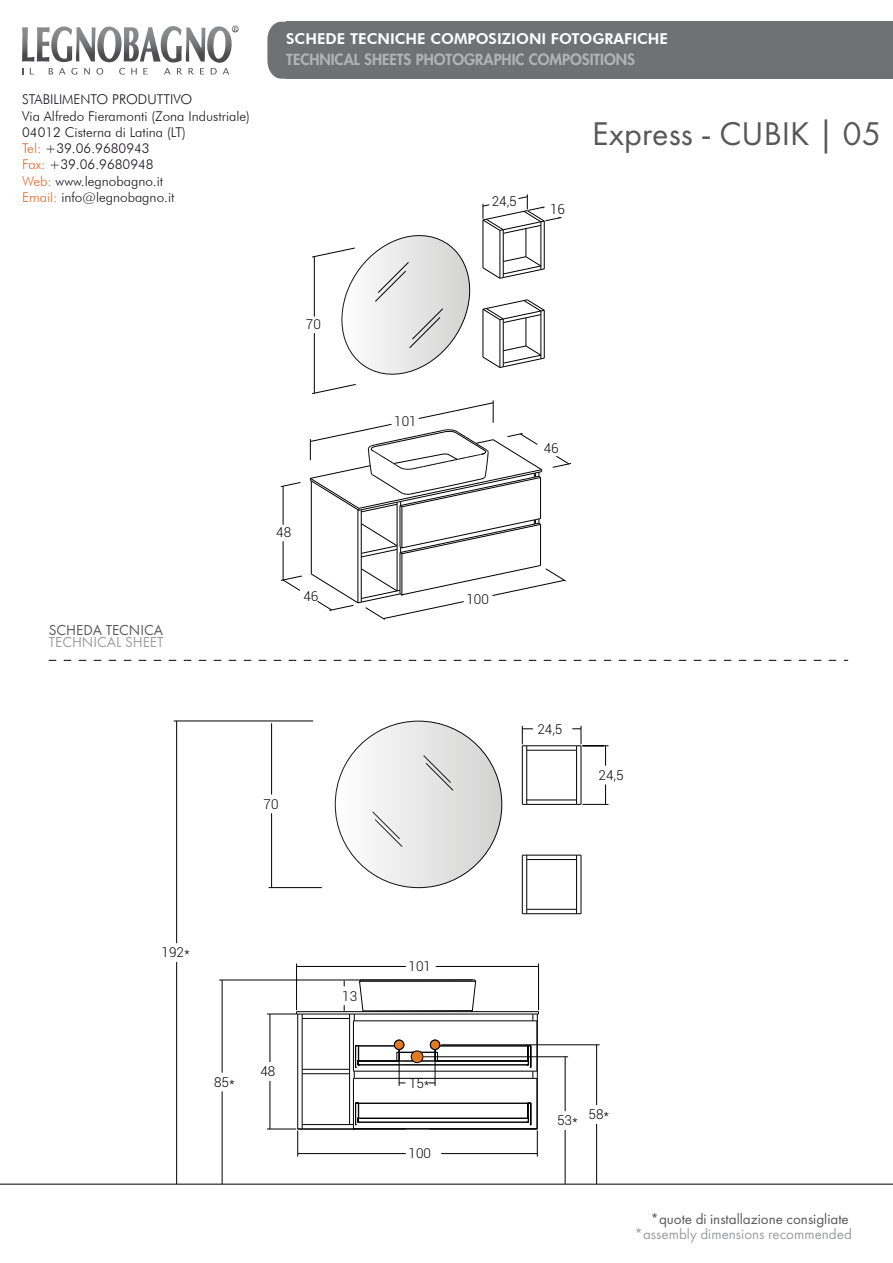
<style>
.page{position:relative;width:893px;height:1263px;background:#fff}
.page>*{position:absolute;margin:0;border:0;box-sizing:border-box;transform-origin:0 0}
.t1{font:34.2px "Futura PT";color:#58585a}
.t2{font:15px "Futura PT";color:#58585a}
.t3{font:15px "Futura PT";color:#9c9d9f}
.t4{font:800 15px "Futura";color:#b1b3b4}
.t5{font:800 15px "Futura BT";color:#fff}
.t6{font:300 13.5px/16.2px "Futura BT";color:#1a171b}
.t7{font:300 13.5px "Roboto";color:#000}
.s1{color:#e36928}
</style>
<div class="page">
<svg style="left:49px;top:660px;width:799px;height:1px"></svg>
<svg style="left:267px;top:22px;width:20px;height:57px"></svg>
<div style="left:287px;top:22px;width:606px;height:57px;background:#707173"></div>
<svg style="left:22px;top:26px;width:217px;height:49px"></svg>
<hr style="left:0;top:1184px;width:893px;height:1px;background:#000">
<hr style="left:692px;top:215px;width:1px;height:149px;background:#000">
<hr style="left:638px;top:227px;width:1px;height:148px;background:#000">
<hr style="left:636px;top:225px;width:1px;height:303px;background:#000">
<hr style="left:601px;top:204px;width:1px;height:303px;background:#000">
<hr style="left:692px;top:370px;width:1px;height:148px;background:#000">
<hr style="left:638px;top:381px;width:1px;height:148px;background:#000">
<svg style="left:636px;top:363px;width:57px;height:18px"></svg>
<svg style="left:601px;top:204px;width:92px;height:23px"></svg>
<hr style="left:582px;top:208px;width:1px;height:144px;background:#000">
<hr style="left:582px;top:368px;width:1px;height:143px;background:#000">
<svg style="left:582px;top:506px;width:111px;height:23px"></svg>
<hr style="left:303px;top:1046px;width:48px;height:1px;background:#000">
<hr style="left:303px;top:1042px;width:48px;height:1px;background:#000">
<hr style="left:303px;top:991px;width:48px;height:1px;background:#000">
<hr style="left:303px;top:1046px;width:1px;height:51px;background:#000">
<hr style="left:303px;top:991px;width:1px;height:51px;background:#000">
<hr style="left:299px;top:987px;width:1px;height:115px;background:#000">
<hr style="left:303px;top:1097px;width:48px;height:1px;background:#000">
<hr style="left:754px;top:921px;width:1px;height:182px;background:#000">
<hr style="left:683px;top:732px;width:1px;height:371px;background:#000">
<hr style="left:754px;top:732px;width:1px;height:182px;background:#000">
<hr style="left:687px;top:1103px;width:64px;height:1px;background:#000">
<hr style="left:755px;top:732px;width:1px;height:371px;background:#000">
<hr style="left:687px;top:921px;width:64px;height:1px;background:#000">
<hr style="left:687px;top:1102px;width:64px;height:1px;background:#000">
<hr style="left:687px;top:914px;width:64px;height:1px;background:#000">
<hr style="left:687px;top:732px;width:64px;height:1px;background:#000">
<hr style="left:298px;top:955px;width:109px;height:1px;background:#000">
<hr style="left:436px;top:955px;width:104px;height:1px;background:#000">
<hr style="left:299px;top:1101px;width:108px;height:1px;background:#000">
<hr style="left:636px;top:732px;width:31px;height:1px;background:#000">
<hr style="left:636px;top:1103px;width:31px;height:1px;background:#000">
<hr style="left:639px;top:732px;width:1px;height:176px;background:#000">
<hr style="left:639px;top:927px;width:1px;height:176px;background:#000">
<hr style="left:261px;top:1054px;width:1px;height:48px;background:#000">
<hr style="left:261px;top:987px;width:1px;height:48px;background:#000">
<hr style="left:210px;top:726px;width:82px;height:1px;background:#000">
<hr style="left:213px;top:726px;width:1px;height:220px;background:#000">
<hr style="left:213px;top:965px;width:1px;height:219px;background:#000">
<hr style="left:442px;top:1036px;width:152px;height:1px;background:#000">
<hr style="left:591px;top:1037px;width:1px;height:64px;background:#000">
<hr style="left:591px;top:1120px;width:1px;height:64px;background:#000">
<hr style="left:424px;top:1058px;width:145px;height:1px;background:#000">
<hr style="left:565px;top:1058px;width:1px;height:54px;background:#000">
<hr style="left:254px;top:894px;width:35px;height:1px;background:#000">
<hr style="left:257px;top:726px;width:1px;height:75px;background:#000">
<hr style="left:257px;top:820px;width:1px;height:74px;background:#000">
<hr style="left:299px;top:1126px;width:108px;height:1px;background:#000">
<hr style="left:305px;top:981px;width:228px;height:1px;background:#000">
<hr style="left:305px;top:986px;width:228px;height:1px;background:#000">
<hr style="left:581px;top:746px;width:1px;height:58px;background:#000">
<hr style="left:527px;top:750px;width:50px;height:1px;background:#000">
<hr style="left:527px;top:745px;width:50px;height:1px;background:#000">
<hr style="left:576px;top:750px;width:1px;height:50px;background:#000">
<hr style="left:527px;top:800px;width:50px;height:1px;background:#000">
<hr style="left:527px;top:804px;width:50px;height:1px;background:#000">
<hr style="left:527px;top:913px;width:50px;height:1px;background:#000">
<hr style="left:527px;top:909px;width:50px;height:1px;background:#000">
<hr style="left:527px;top:859px;width:50px;height:1px;background:#000">
<hr style="left:576px;top:859px;width:1px;height:50px;background:#000">
<hr style="left:526px;top:859px;width:1px;height:50px;background:#000">
<hr style="left:522px;top:855px;width:1px;height:59px;background:#000">
<svg style="left:522px;top:909px;width:5px;height:5px"></svg>
<hr style="left:527px;top:855px;width:50px;height:1px;background:#000">
<svg style="left:576px;top:855px;width:5px;height:4px"></svg>
<svg style="left:576px;top:909px;width:5px;height:5px"></svg>
<hr style="left:581px;top:855px;width:1px;height:59px;background:#000">
<hr style="left:269px;top:887px;width:53px;height:1px;background:#000">
<hr style="left:271px;top:723px;width:1px;height:71px;background:#000">
<hr style="left:271px;top:813px;width:1px;height:74px;background:#000">
<svg style="left:302px;top:720px;width:234px;height:175px"></svg>
<hr style="left:174px;top:721px;width:139px;height:1px;background:#000">
<hr style="left:176px;top:962px;width:1px;height:222px;background:#000">
<hr style="left:176px;top:721px;width:1px;height:222px;background:#000">
<svg style="left:576px;top:784px;width:32px;height:21px"></svg>
<svg style="left:572px;top:726px;width:36px;height:40px"></svg>
<svg style="left:335px;top:721px;width:167px;height:167px"></svg>
<hr style="left:302px;top:1018px;width:48px;height:1px;background:#000">
<hr style="left:302px;top:1073px;width:48px;height:1px;background:#000">
<hr style="left:302px;top:1069px;width:48px;height:1px;background:#000">
<hr style="left:302px;top:1074px;width:1px;height:50px;background:#000">
<hr style="left:302px;top:1018px;width:1px;height:51px;background:#000">
<hr style="left:297px;top:1014px;width:1px;height:115px;background:#000">
<hr style="left:302px;top:1124px;width:48px;height:1px;background:#000">
<hr style="left:297px;top:1011px;width:67px;height:1px;background:#000">
<hr style="left:302px;top:1014px;width:48px;height:1px;background:#000">
<hr style="left:298px;top:1153px;width:108px;height:1px;background:#000">
<svg style="left:261px;top:1097px;width:43px;height:59px"></svg>
<svg style="left:267px;top:1012px;width:36px;height:6px"></svg>
<hr style="left:270px;top:1081px;width:1px;height:48px;background:#000">
<hr style="left:270px;top:1014px;width:1px;height:48px;background:#000">
<hr style="left:298px;top:1129px;width:108px;height:1px;background:#000">
<hr style="left:219px;top:980px;width:254px;height:1px;background:#000">
<hr style="left:222px;top:980px;width:1px;height:93px;background:#000">
<hr style="left:222px;top:1091px;width:1px;height:93px;background:#000">
<hr style="left:296px;top:963px;width:1px;height:47px;background:#000">
<hr style="left:538px;top:963px;width:1px;height:47px;background:#000">
<hr style="left:297px;top:966px;width:109px;height:1px;background:#000">
<hr style="left:436px;top:966px;width:102px;height:1px;background:#000">
<hr style="left:441px;top:1044px;width:158px;height:1px;background:#000">
<hr style="left:596px;top:1045px;width:1px;height:60px;background:#000">
<hr style="left:596px;top:1124px;width:1px;height:60px;background:#000">
<hr style="left:423px;top:1056px;width:145px;height:1px;background:#000">
<hr style="left:565px;top:1057px;width:1px;height:54px;background:#000">
<hr style="left:565px;top:1130px;width:1px;height:54px;background:#000">
<svg style="left:344px;top:979px;width:197px;height:177px"></svg>
<hr style="left:360px;top:981px;width:116px;height:1px;background:#000">
<hr style="left:363px;top:1010px;width:109px;height:1px;background:#000">
<div style="left:411px;top:1051px;width:12px;height:12px;background:#e27923;border-radius:50%"></div>
<div style="left:411px;top:1051px;width:12px;height:12px;border:1px solid #000;border-radius:50%"></div>
<div style="left:394px;top:1040px;width:10px;height:9px;background:#e27923;border-radius:50%"></div>
<div style="left:394px;top:1040px;width:10px;height:10px;border:1px solid #000;border-radius:50%"></div>
<div style="left:430px;top:1040px;width:10px;height:9px;background:#e27923;border-radius:50%"></div>
<div style="left:430px;top:1040px;width:10px;height:10px;border:1px solid #000;border-radius:50%"></div>
<svg style="left:281px;top:194px;width:290px;height:426px"></svg>
<p class="t6" style="left:22px;top:91px;width:229px">STABILIMENTO PRODUTTIVO<br>Via Alfredo Fieramonti (Zona Industriale)<br>04012 Cisterna di Latina (LT)<br><span class="s1">Tel:</span> +39.06.9680943<br><span class="s1">Fax:</span> +39.06.9680948<br><span class="s1">Web:</span> www.legnobagno.it<br><span class="s1">Email:</span> info@legnobagno.it</p>
<p class="t5" style="left:286px;top:29px;width:383px">SCHEDE TECNICHE COMPOSIZIONI FOTOGRAFICHE</p>
<p class="t4" style="left:286px;top:50px;width:350px">TECHNICAL SHEETS PHOTOGRAPHIC COMPOSITIONS</p>
<p class="t7" style="left:492px;top:192px;width:27px">24,5</p>
<p class="t7" style="left:550px;top:200px;width:16px">16</p>
<h1 class="t1" style="left:592px;top:113px;width:291px">Express - CUBIK | 05</h1>
<p class="t2" style="left:49px;top:621px;width:116px">SCHEDA TECNICA</p>
<p class="t3" style="left:49px;top:633px;width:116px">TECHNICAL SHEET</p>
<p class="t7" style="left:306px;top:315px;width:16px">70</p>
<p class="t7" style="left:394px;top:412px;width:24px">101</p>
<p class="t7" style="left:391px;top:419px;width:24px">101</p>
<p class="t7" style="left:275px;top:516px;width:16px">48</p>
<p class="t7" style="left:276px;top:523px;width:16px">48</p>
<p class="t7" style="left:299px;top:578px;width:16px">46</p>
<p class="t7" style="left:463px;top:583px;width:24px">100</p>
<p class="t7" style="left:303px;top:587px;width:16px">46</p>
<p class="t7" style="left:466px;top:590px;width:24px">100</p>
<p class="t7" style="left:264px;top:795px;width:16px">70</p>
<p class="t7" style="left:544px;top:439px;width:16px">46</p>
<p class="t7" style="left:537px;top:719px;width:27px">24,5</p>
<p class="t7" style="left:599px;top:766px;width:27px">24,5</p>
<p class="t7" style="left:162px;top:943px;width:30px">192*</p>
<p class="t7" style="left:342px;top:986px;width:16px">13</p>
<p class="t7" style="left:409px;top:957px;width:24px">101</p>
<p class="t7" style="left:260px;top:1062px;width:16px">48</p>
<p class="t7" style="left:409px;top:1065px;width:22px">15*</p>
<p class="t7" style="left:214px;top:1073px;width:22px">85*</p>
<p class="t7" style="left:409px;top:1074px;width:22px">15*</p>
<p class="t7" style="left:409px;top:1144px;width:24px">100</p>
<p class="t7" style="left:582px;top:1101px;width:22px">62*</p>
<p class="t7" style="left:589px;top:1105px;width:22px">58*</p>
<p class="t7" style="left:557px;top:1111px;width:22px">53*</p>
<p class="t2" style="left:650px;top:1210px;width:200px">*quote di installazione consigliate</p>
<p class="t3" style="left:634px;top:1224px;width:219px">*assembly dimensions recommended</p>
</div>
